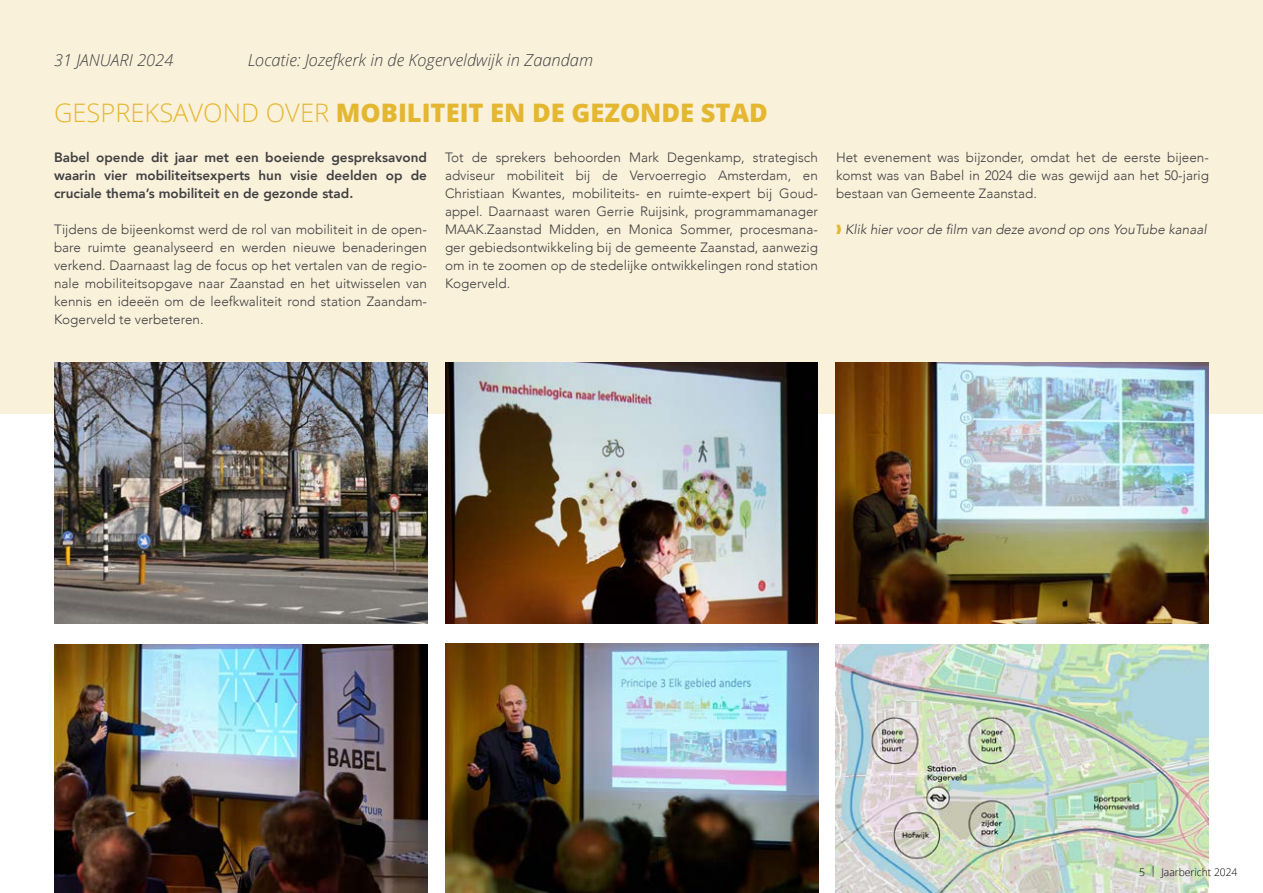
<style>
.page{position:relative;width:1263px;height:893px;background:#fff}
.page>*{position:absolute;margin:0;border:0;box-sizing:border-box;transform-origin:0 0}
.t1{font:800 25.5px "Open Sans";color:#e4b731}
.t2{font:italic 300 16.5px "Open Sans";color:#414042}
.t3{font:300 13.5px/18px "Avenir";color:#414042;text-align:justify}
.t4{font:800 13.5px/18px "Avenir";color:#414042;text-align:justify}
.t5{font:italic 300 13.5px "Avenir";color:#414042}
.t6{font:300 10.5px "Open Sans";color:#000}
.s1{font-weight:300}
.s2{color:#e4b731}
</style>
<div class="page">
<img style="left:446px;top:643px;width:372px;height:250px">
<img style="left:836px;top:644px;width:373px;height:249px">
<div style="left:0;top:0;width:1263px;height:414px;background:#faf1da"></div>
<img style="left:445px;top:362px;width:373px;height:262px">
<img style="left:836px;top:362px;width:373px;height:262px">
<img style="left:54px;top:644px;width:373px;height:249px">
<img style="left:54px;top:362px;width:373px;height:262px">
<p class="t2" style="left:54px;top:49px;width:121px">31 JANUARI 2024</p>
<p class="t2" style="left:248px;top:49px;width:347px">Locatie: Jozefkerk in de Kogerveldwijk in Zaandam</p>
<h1 class="t1" style="left:54px;top:94px;width:715px"><span class="s1">GESPREKSAVOND OVER</span> MOBILITEIT EN DE GEZONDE STAD</h1>
<p class="t4" style="left:54px;top:148px;width:374px">Babel opende dit jaar met een boeiende gespreksavond waarin vier mobiliteitsexperts hun visie deelden op de cruciale thema’s mobiliteit en de gezonde stad.</p>
<p class="t3" style="left:54px;top:220px;width:374px">Tijdens de bijeenkomst werd de rol van mobiliteit in de open&shy;bare ruimte geanalyseerd en werden nieuwe benaderingen verkend. Daarnaast lag de focus op het vertalen van de regio&shy;nale mobiliteitsopgave naar Zaanstad en het uitwisselen van kennis en ideeën om de leefkwaliteit rond station Zaandam-Kogerveld te verbeteren.</p>
<p class="t3" style="left:445px;top:148px;width:374px">Tot de sprekers behoorden Mark Degenkamp, strategisch adviseur mobiliteit bij de Vervoerregio Amsterdam, en Christiaan Kwantes, mobiliteits- en ruimte-expert bij Goud&shy;appel. Daarnaast waren Gerrie Ruijsink, programmamanager MAAK.Zaanstad Midden, en Monica Sommer, procesmana&shy;ger gebiedsontwikkeling bij de gemeente Zaanstad, aanwezig om in te zoomen op de stedelijke ontwikkelingen rond station Kogerveld.</p>
<p class="t3" style="left:836px;top:148px;width:374px">Het evenement was bijzonder, omdat het de eerste bijeen&shy;komst was van Babel in 2024 die was gewijd aan het 50-jarig bestaan van Gemeente Zaanstad.</p>
<p class="t5" style="left:836px;top:221px;width:372px"><span class="s2">❱</span> Klik hier voor de film van deze avond op ons YouTube kanaal</p>
<p class="t6" style="left:1139px;top:864px;width:100px">5 | Jaarbericht 2024</p>
</div>
